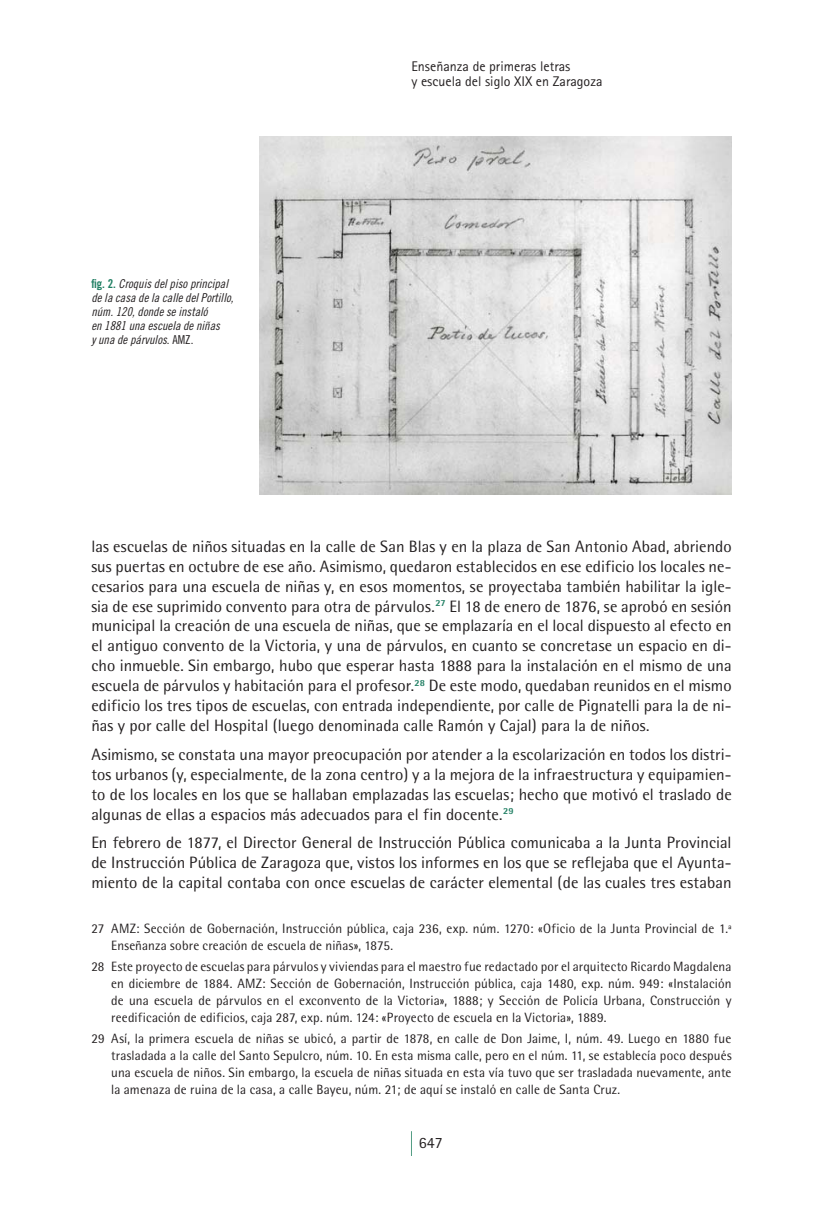
<style>
.page{position:relative;width:818px;height:1230px;background:#fff}
.page>*{position:absolute;margin:0;border:0;box-sizing:border-box;transform-origin:0 0}
.t1{font:16.45px/19.9px "Rotis Semi Sans";color:#231f20;text-align:justify}
.t2{font:15.75px "Rotis Sans Serif";color:#231f20}
.t3{font:14px/15.8px "Rotis Sans Serif";color:#231f20}
.t4{font:13.47px/17px "Rotis Semi Sans";letter-spacing:.01em;color:#231f20;text-align:justify}
.t5{font:12.25px/14px "Trade Gothic Cond Eighteen Obl";color:#231f20}
.s1{font-family:"Trade Gothic Bold Cond Twenty";color:#1f7e62}
.s2{font-family:"Trade Gothic Cond Eighteen"}
</style>
<div class="page">
<svg style="left:411px;top:1131px;width:1px;height:24px"></svg>
<img style="left:259px;top:136px;width:472px;height:358px">
<p class="t5" style="left:91px;top:278px;width:144px"><span class="s1">fig. 2.</span> Croquis del piso principal de la casa de la calle del Portillo, núm. 120, donde se instaló<br>en 1881 una escuela de niñas<br>y una de párvulos<span class="s2">. AMZ.</span></p>
<p class="t3" style="left:411px;top:59px;width:193px">Enseñanza de primeras letras<br>y escuela del siglo XIX en Zaragoza</p>
<p class="t1" style="left:91px;top:537px;width:642px">las escuelas de niños situadas en la calle de San Blas y en la plaza de San Antonio Abad, abriendo sus puertas en octubre de ese año. Asimismo, quedaron establecidos en ese edificio los locales ne&shy;cesarios para una escuela de niñas y, en esos momentos, se proyectaba también habilitar la igle&shy;sia de ese suprimido convento para otra de párvulos.<sup>27</sup> El 18 de enero de 1876, se aprobó en sesión municipal la creación de una escuela de niñas, que se emplazaría en el local dispuesto al efecto en el antiguo convento de la Victoria, y una de párvulos, en cuanto se concretase un espacio en di&shy;cho inmueble. Sin embargo, hubo que esperar hasta 1888 para la instalación en el mismo de una escuela de párvulos y habitación para el profesor.<sup>28</sup> De este modo, quedaban reunidos en el mismo edificio los tres tipos de escuelas, con entrada independiente, por calle de Pignatelli para la de ni&shy;ñas y por calle del Hospital (luego denominada calle Ramón y Cajal) para la de niños.</p>
<p class="t1" style="left:91px;top:745px;width:642px">Asimismo, se constata una mayor preocupación por atender a la escolarización en todos los distri&shy;tos urbanos (y, especialmente, de la zona centro) y a la mejora de la infraestructura y equipamien&shy;to de los locales en los que se hallaban emplazadas las escuelas; hecho que motivó el traslado de algunas de ellas a espacios más adecuados para el fin docente.<sup>29</sup></p>
<p class="t1" style="left:91px;top:834px;width:641px">En febrero de 1877, el Director General de Instrucción Pública comunicaba a la Junta Provincial de Instrucción Pública de Zaragoza que, vistos los informes en los que se reflejaba que el Ayunta&shy;miento de la capital contaba con once escuelas de carácter elemental (de las cuales tres estaban</p>
<p class="t4" style="left:111px;top:921px;width:622px;text-indent:-20px">27 AMZ: Sección de Gobernación, Instrucción pública, caja 236, exp. núm. 1270: «Oficio de la Junta Provincial de 1.ª<br>Enseñanza sobre creación de escuela de niñas», 1875.</p>
<p class="t4" style="left:111px;top:959px;width:622px;text-indent:-20px">28 Este proyecto de escuelas para párvulos y viviendas para el maestro fue redactado por el arquitecto Ricardo Magdalena en diciembre de 1884. AMZ: Sección de Gobernación, Instrucción pública, caja 1480, exp. núm. 949: «Instalación de una escuela de párvulos en el exconvento de la Victoria», 1888; y Sección de Policía Urbana, Construcción y reedificación de edificios, caja 287, exp. núm. 124: «Proyecto de escuela en la Victoria», 1889.</p>
<p class="t4" style="left:111px;top:1031px;width:622px;text-indent:-20px">29 Así, la primera escuela de niñas se ubicó, a partir de 1878, en calle de Don Jaime, I, núm. 49. Luego en 1880 fue trasladada a la calle del Santo Sepulcro, núm. 10. En esta misma calle, pero en el núm. 11, se establecía poco después una escuela de niños. Sin embargo, la escuela de niñas situada en esta vía tuvo que ser trasladada nuevamente, ante la amenaza de ruina de la casa, a calle Bayeu, núm. 21; de aquí se instaló en calle de Santa Cruz.</p>
<p class="t2" style="left:419px;top:1137px;width:25px">647</p>
</div>
